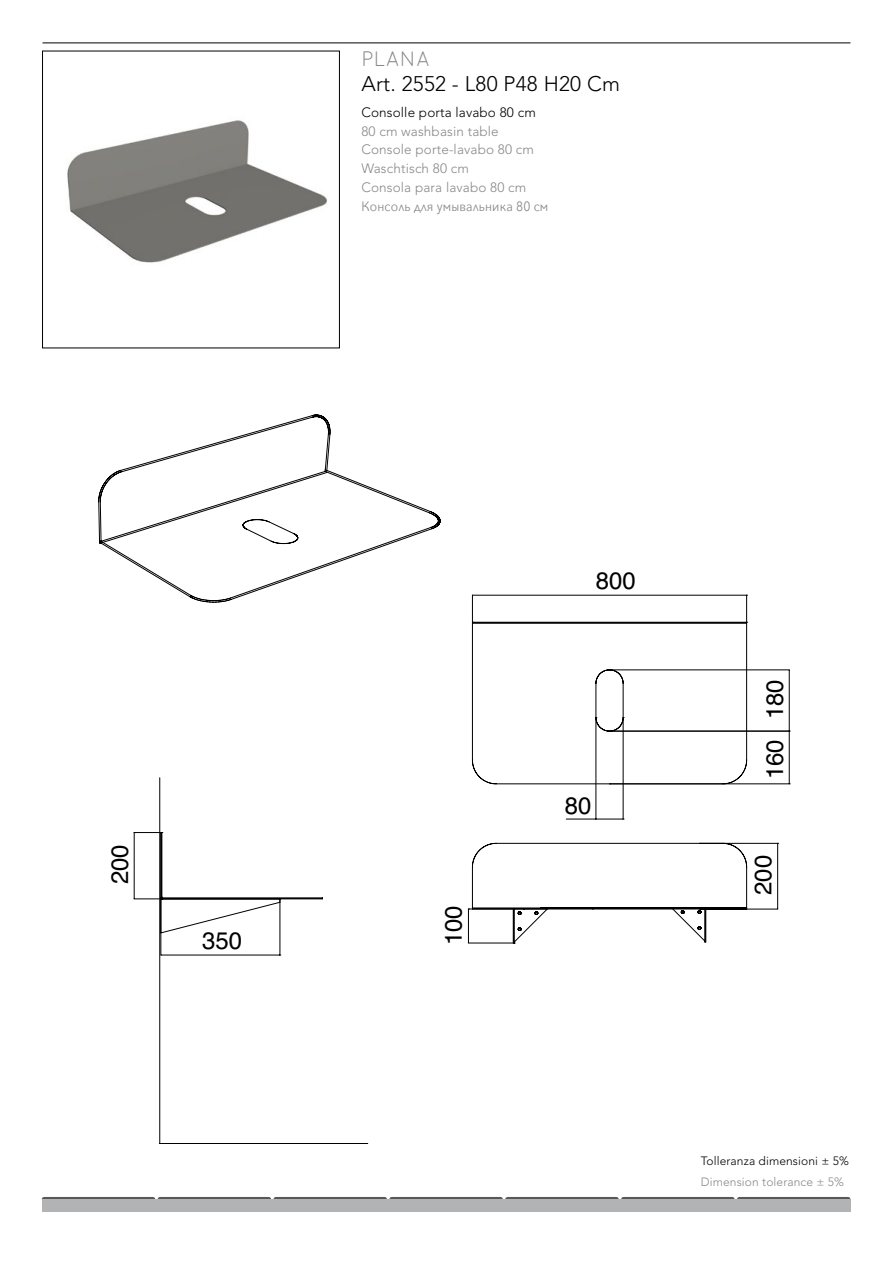
<style>
.page{position:relative;width:893px;height:1263px;background:#fff}
.page>*{position:absolute;margin:0;border:0;box-sizing:border-box;transform-origin:0 0}
.t1{font:24px "Helvetica";color:#000}
.t2{font:300 21px "Avenir";letter-spacing:.01em;color:#000}
.t3{font:21px "Quicksand";letter-spacing:.01em;color:#87888a}
.t4{font:300 13.5px/18.8px "Avenir";letter-spacing:.01em;color:#87888a}
.t5{font:13.5px "Avenir Next";letter-spacing:.01em;color:#87888a;scale:.9 1}
.t6{font:300 13.5px "Avenir";letter-spacing:.01em;color:#000}
.t7{font:300 12px "Avenir";letter-spacing:.01em;color:#000}
.t8{font:300 12px "Avenir";letter-spacing:.01em;color:#87888a}
</style>
<div class="page">
<svg style="left:99px;top:415px;width:232px;height:179px"></svg>
<svg style="left:324px;top:469px;width:117px;height:125px"></svg>
<svg style="left:159px;top:956px;width:210px;height:188px"></svg>
<svg style="left:133px;top:594px;width:657px;height:362px"></svg>
<hr style="left:43px;top:43px;width:807px;height:1px;background:#000">
<hr style="left:44px;top:1197px;width:109px;height:4px;background:#58585a">
<hr style="left:160px;top:1197px;width:109px;height:4px;background:#58585a">
<hr style="left:276px;top:1197px;width:109px;height:4px;background:#58585a">
<hr style="left:392px;top:1197px;width:109px;height:4px;background:#58585a">
<hr style="left:507px;top:1197px;width:109px;height:4px;background:#58585a">
<hr style="left:623px;top:1197px;width:109px;height:4px;background:#58585a">
<hr style="left:739px;top:1197px;width:109px;height:4px;background:#58585a">
<div style="left:42px;top:1199px;width:808px;height:13px;background:#b1b3b4"></div>
<img style="left:67px;top:120px;width:260px;height:143px">
<div style="left:42px;top:51px;width:298px;height:297px;border:1px solid #000"></div>
<h2 class="t3" style="left:361px;top:46px;width:70px">PLANA</h2>
<h2 class="t2" style="left:361px;top:71px;width:260px">Art. 2552 - L80 P48 H20 Cm</h2>
<p class="t6" style="left:361px;top:104px;width:176px">Consolle porta lavabo 80 cm</p>
<p class="t4" style="left:361px;top:122px;width:174px">80 cm washbasin table<br>Console porte-lavabo 80 cm<br>Waschtisch 80 cm<br>Consola para lavabo 80 cm</p>
<p class="t5" style="left:361px;top:195px;width:209px">Консоль для умывальника 80 см</p>
<h1 class="t1" style="left:103px;top:884px;width:42px;rotate:-90deg">200</h1>
<h1 class="t1" style="left:202px;top:924px;width:42px">350</h1>
<h1 class="t1" style="left:437px;top:945px;width:42px;rotate:-90deg">100</h1>
<h1 class="t1" style="left:596px;top:564px;width:42px">800</h1>
<h1 class="t1" style="left:565px;top:789px;width:28px">80</h1>
<h1 class="t1" style="left:758px;top:779px;width:102px;rotate:-90deg">160 180</h1>
<h1 class="t1" style="left:747px;top:895px;width:42px;rotate:-90deg">200</h1>
<p class="t7" style="left:701px;top:1154px;width:150px">Tolleranza dimensioni ± 5%</p>
<p class="t8" style="left:701px;top:1175px;width:145px">Dimension tolerance ± 5%</p>
</div>
